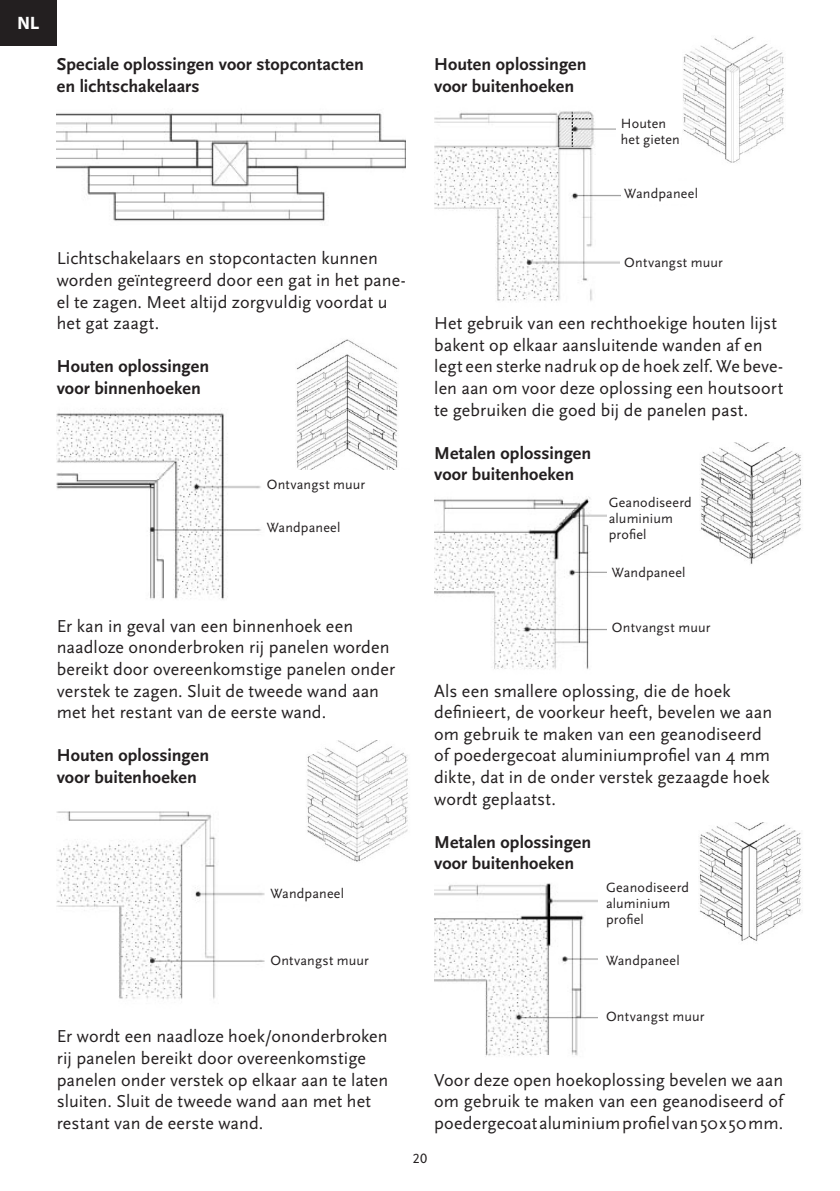
<style>
.page{position:relative;width:840px;height:1191px;background:#fff}
.page>*{position:absolute;margin:0;border:0;box-sizing:border-box;transform-origin:0 0}
.t1{font:18px/21.6px "Scala Sans";letter-spacing:.005em;color:#231f20}
.t2{font:700 18px "Scala Sans";letter-spacing:.005em;color:#231f20}
.t3{font:700 18px "Myriad Pro";color:#fff}
.t4{font:14px "Scala Sans";letter-spacing:.01em;color:#231f20}
.t5{font:14px "Scala Sans Caps";color:#231f20}
</style>
<div class="page">
<img style="left:57px;top:112px;width:348px;height:109px">
<img style="left:57px;top:411px;width:328px;height:189px">
<img style="left:291px;top:339px;width:107px;height:130px">
<img style="left:57px;top:811px;width:208px;height:188px">
<img style="left:306px;top:741px;width:102px;height:121px">
<img style="left:434px;top:496px;width:173px;height:174px">
<img style="left:434px;top:883px;width:164px;height:174px">
<img style="left:699px;top:822px;width:104px;height:119px">
<div style="left:266px;top:472px;width:107px;height:23px;background:#fff"></div>
<div style="left:266px;top:512px;width:125px;height:29px;background:#fff"></div>
<img style="left:701px;top:442px;width:100px;height:122px">
<img style="left:434px;top:111px;width:186px;height:190px">
<img style="left:683px;top:37px;width:101px;height:126px">
<div style="left:616px;top:90px;width:64px;height:73px;background:#fff"></div>
<div style="left:0;top:0;width:57px;height:45px;background:#231f20"></div>
<p class="t3" style="left:17px;top:13px;width:23px">NL</p>
<p class="t2" style="left:57px;top:54px;width:308px">Speciale oplossingen voor stopcontacten</p>
<p class="t2" style="left:57px;top:76px;width:144px">en lichtschakelaars</p>
<p class="t2" style="left:434px;top:54px;width:154px">Houten oplossingen</p>
<p class="t2" style="left:434px;top:76px;width:141px">voor buitenhoeken</p>
<p class="t4" style="left:620px;top:115px;width:47px">Houten</p>
<p class="t4" style="left:620px;top:132px;width:61px">het gieten</p>
<p class="t4" style="left:624px;top:186px;width:75px">Wandpaneel</p>
<p class="t1" style="left:57px;top:248px;width:350px">Lichtschakelaars en stopcontacten kunnen worden geïntegreerd door een gat in het pane&shy;el te zagen. Meet altijd zorgvuldig voordat u het gat zaagt.</p>
<p class="t2" style="left:57px;top:357px;width:154px">Houten oplossingen</p>
<p class="t2" style="left:57px;top:378px;width:146px">voor binnenhoeken</p>
<p class="t4" style="left:266px;top:476px;width:100px">Ontvangst muur</p>
<p class="t4" style="left:266px;top:519px;width:75px">Wandpaneel</p>
<p class="t1" style="left:57px;top:615px;width:339px">Er kan in geval van een binnenhoek een naadloze ononderbroken rij panelen worden bereikt door overeenkomstige panelen onder verstek te zagen. Sluit de tweede wand aan met het restant van de eerste wand.</p>
<p class="t2" style="left:57px;top:746px;width:154px">Houten oplossingen</p>
<p class="t2" style="left:57px;top:767px;width:141px">voor buitenhoeken</p>
<p class="t4" style="left:270px;top:886px;width:75px">Wandpaneel</p>
<p class="t4" style="left:270px;top:953px;width:100px">Ontvangst muur</p>
<p class="t4" style="left:624px;top:254px;width:100px">Ontvangst muur</p>
<p class="t1" style="left:434px;top:313px;width:344px">Het gebruik van een rechthoekige houten lijst</p>
<p class="t1" style="left:434px;top:334px;width:330px">bakent op elkaar aansluitende wanden af en</p>
<p class="t1" style="left:434px;top:356px;width:350px">legt een sterke nadruk op de hoek zelf. We beve-</p>
<p class="t1" style="left:434px;top:378px;width:350px">len aan om voor deze oplossing een houtsoort</p>
<p class="t1" style="left:434px;top:399px;width:315px">te gebruiken die goed bij de panelen past.</p>
<p class="t2" style="left:434px;top:443px;width:158px">Metalen oplossingen</p>
<p class="t2" style="left:434px;top:465px;width:141px">voor buitenhoeken</p>
<p class="t4" style="left:608px;top:495px;width:84px">Geanodiseerd</p>
<p class="t4" style="left:608px;top:511px;width:66px">aluminium</p>
<p class="t4" style="left:608px;top:527px;width:39px">profiel</p>
<p class="t4" style="left:611px;top:564px;width:75px">Wandpaneel</p>
<p class="t4" style="left:611px;top:620px;width:100px">Ontvangst muur</p>
<p class="t1" style="left:434px;top:680px;width:339px">Als een smallere oplossing, die de hoek definieert, de voorkeur heeft, bevelen we aan om gebruik te maken van een geanodiseerd of poedergecoat aluminiumprofiel van 4 mm dikte, dat in de onder verstek gezaagde hoek wordt geplaatst.</p>
<p class="t2" style="left:434px;top:832px;width:158px">Metalen oplossingen</p>
<p class="t2" style="left:434px;top:854px;width:141px">voor buitenhoeken</p>
<p class="t4" style="left:605px;top:880px;width:84px">Geanodiseerd</p>
<p class="t4" style="left:605px;top:896px;width:66px">aluminium</p>
<p class="t4" style="left:605px;top:912px;width:39px">profiel</p>
<p class="t4" style="left:605px;top:952px;width:75px">Wandpaneel</p>
<p class="t1" style="left:57px;top:1026px;width:333px">Er wordt een naadloze hoek/ononderbroken rij panelen bereikt door overeenkomstige panelen onder verstek op elkaar aan te laten sluiten. Sluit de tweede wand aan met het restant van de eerste wand.</p>
<p class="t4" style="left:605px;top:1008px;width:100px">Ontvangst muur</p>
<p class="t1" style="left:434px;top:1069px;width:350px;text-align:justify">Voor deze open hoekoplossing bevelen we aan om gebruik te maken van een geanodiseerd of poedergecoat aluminium profiel van 50 x 50 mm.</p>
<p class="t5" style="left:412px;top:1150px;width:16px">20</p>
</div>
